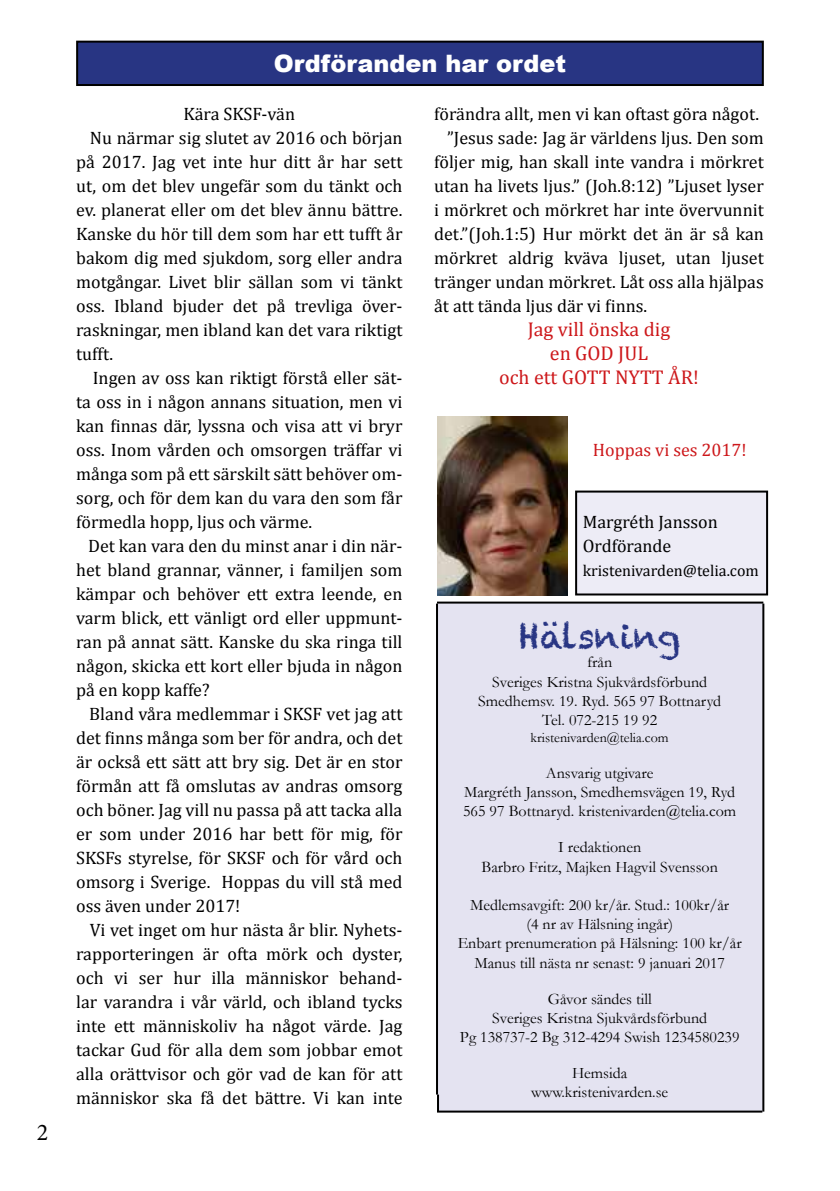
<style>
.page{position:relative;width:840px;height:1191px;background:#fff}
.page>*{position:absolute;margin:0;border:0;box-sizing:border-box;transform-origin:0 0}
.t1{font:34px "Chalkduster";color:#283583}
.t2{font:900 24px "Arial";color:#fff}
.t3{font:24px "Minion Pro";color:#000}
.t4{font:20px/24px "Cambria";color:#cd171a;text-align:center}
.t5{font:18px/24px "Cambria";color:#000}
.t6{font:18px "Cambria";color:#cd171a}
.t7{font:16px/19.2px "Garamond";color:#000;text-align:center}
.t8{font:16px "Cambria";color:#000}
.t9{font:14px "Garamond";color:#000}
</style>
<div class="page">
<div style="left:575px;top:491px;width:191px;height:103px;background:#edecf6"></div>
<div style="left:574px;top:490px;width:193px;height:105px;border:2px solid #000"></div>
<div style="left:77px;top:42px;width:685px;height:43px;background:#283583"></div>
<div style="left:76px;top:41px;width:687px;height:45px;border:2px solid #000"></div>
<div style="left:437px;top:603px;width:325px;height:508px;background:#e4e3f1"></div>
<hr style="left:437px;top:601px;width:326px;height:2px;background:#000">
<hr style="left:762px;top:603px;width:2px;height:508px;background:#000">
<hr style="left:437px;top:1110px;width:325px;height:2px;background:#000">
<hr style="left:436px;top:603px;width:2px;height:491px;background:#000">
<svg style="left:437px;top:1094px;width:2px;height:16px"></svg>
<img style="left:437px;top:416px;width:130px;height:179px">
<h2 class="t3" style="left:37px;top:1116px;width:13px">2</h2>
<h2 class="t2" style="left:273px;top:46px;width:294px">Ordföranden har ordet</h2>
<p class="t5" style="left:183px;top:102px;width:113px">Kära SKSF-vän</p>
<p class="t5" style="left:90px;top:126px;width:314px">Nu närmar sig slutet av 2016 och början</p>
<p class="t5" style="left:76px;top:150px;width:327px">på 2017. Jag vet inte hur ditt år har sett</p>
<p class="t5" style="left:76px;top:174px;width:328px">ut, om det blev ungefär som du tänkt och</p>
<p class="t5" style="left:76px;top:198px;width:327px">ev. planerat eller om det blev ännu bättre.</p>
<p class="t5" style="left:76px;top:222px;width:327px">Kanske du hör till dem som har ett tufft år</p>
<p class="t5" style="left:76px;top:246px;width:327px">bakom dig med sjukdom, sorg eller andra</p>
<p class="t5" style="left:76px;top:270px;width:327px">motgångar. Livet blir sällan som vi tänkt</p>
<p class="t5" style="left:76px;top:294px;width:327px">oss. Ibland bjuder det på trevliga över-</p>
<p class="t5" style="left:76px;top:318px;width:327px">raskningar, men ibland kan det vara riktigt</p>
<p class="t5" style="left:76px;top:342px;width:38px">tufft.</p>
<p class="t5" style="left:93px;top:366px;width:311px">Ingen av oss kan riktigt förstå eller sät-</p>
<p class="t5" style="left:76px;top:390px;width:327px">ta oss in i någon annans situation, men vi</p>
<p class="t5" style="left:76px;top:414px;width:327px">kan finnas där, lyssna och visa att vi bryr</p>
<p class="t5" style="left:76px;top:438px;width:327px">oss. Inom vården och omsorgen träffar vi</p>
<p class="t5" style="left:76px;top:462px;width:327px">många som på ett särskilt sätt behöver om-</p>
<p class="t5" style="left:76px;top:486px;width:327px">sorg, och för dem kan du vara den som får</p>
<p class="t5" style="left:76px;top:510px;width:237px">förmedla hopp, ljus och värme.</p>
<p class="t5" style="left:88px;top:534px;width:316px">Det kan vara den du minst anar i din när-</p>
<p class="t5" style="left:76px;top:558px;width:327px">het bland grannar, vänner, i familjen som</p>
<p class="t5" style="left:76px;top:582px;width:327px">kämpar och behöver ett extra leende, en</p>
<p class="t5" style="left:76px;top:606px;width:327px">varm blick, ett vänligt ord eller uppmunt-</p>
<p class="t5" style="left:76px;top:630px;width:327px">ran på annat sätt. Kanske du ska ringa till</p>
<p class="t5" style="left:76px;top:654px;width:327px">någon, skicka ett kort eller bjuda in någon</p>
<p class="t5" style="left:76px;top:678px;width:135px">på en kopp kaffe?</p>
<p class="t5" style="left:89px;top:702px;width:314px">Bland våra medlemmar i SKSF vet jag att</p>
<p class="t5" style="left:76px;top:726px;width:327px">det finns många som ber för andra, och det</p>
<p class="t5" style="left:76px;top:750px;width:327px">är också ett sätt att bry sig. Det är en stor</p>
<p class="t5" style="left:76px;top:774px;width:327px">förmån att få omslutas av andras omsorg</p>
<p class="t5" style="left:76px;top:798px;width:327px">och böner. Jag vill nu passa på att tacka alla</p>
<p class="t5" style="left:76px;top:822px;width:327px">er som under 2016 har bett för mig, för</p>
<p class="t5" style="left:76px;top:846px;width:327px">SKSFs styrelse, för SKSF och för vård och</p>
<p class="t5" style="left:76px;top:870px;width:327px">omsorg i Sverige. Hoppas du vill stå med</p>
<p class="t5" style="left:76px;top:894px;width:166px">oss även under 2017!</p>
<p class="t5" style="left:90px;top:918px;width:314px">Vi vet inget om hur nästa år blir. Nyhets-</p>
<p class="t5" style="left:76px;top:942px;width:327px">rapporteringen är ofta mörk och dyster,</p>
<p class="t5" style="left:76px;top:966px;width:327px">och vi ser hur illa människor behand-</p>
<p class="t5" style="left:76px;top:990px;width:327px">lar varandra i vår värld, och ibland tycks</p>
<p class="t5" style="left:76px;top:1014px;width:327px">inte ett människoliv ha något värde. Jag</p>
<p class="t5" style="left:76px;top:1038px;width:327px">tackar Gud för alla dem som jobbar emot</p>
<p class="t5" style="left:76px;top:1062px;width:327px">alla orättvisor och gör vad de kan för att</p>
<p class="t5" style="left:76px;top:1086px;width:327px">människor ska få det bättre. Vi kan inte</p>
<p class="t5" style="left:434px;top:102px;width:326px">förändra allt, men vi kan oftast göra något.</p>
<p class="t5" style="left:447px;top:126px;width:318px">”Jesus sade: Jag är världens ljus. Den som</p>
<p class="t5" style="left:434px;top:150px;width:331px">följer mig, han skall inte vandra i mörkret</p>
<p class="t5" style="left:434px;top:174px;width:331px">utan ha livets ljus.” (Joh.8:12) ”Ljuset lyser</p>
<p class="t5" style="left:434px;top:198px;width:331px">i mörkret och mörkret har inte övervunnit</p>
<p class="t5" style="left:434px;top:222px;width:331px">det.”(Joh.1:5) Hur mörkt det än är så kan</p>
<p class="t5" style="left:434px;top:246px;width:331px">mörkret aldrig kväva ljuset, utan ljuset</p>
<p class="t5" style="left:434px;top:269px;width:331px">tränger undan mörkret. Låt oss alla hjälpas</p>
<p class="t5" style="left:434px;top:293px;width:214px">åt att tända ljus där vi finns.</p>
<p class="t4" style="left:499px;top:317px;width:201px">Jag vill önska dig<br>en GOD JUL<br>och ett GOTT NYTT ÅR!</p>
<p class="t6" style="left:592px;top:439px;width:155px">Hoppas vi ses 2017!</p>
<p class="t5" style="left:582px;top:510px;width:137px">Margréth Jansson<br>Ordförande</p>
<p class="t8" style="left:582px;top:561px;width:177px">kristenivarden@telia.com</p>
<h1 class="t1" style="left:518px;top:616px;width:163px">Hälsning</h1>
<p class="t7" style="left:478px;top:652px;width:244px">från<br>Sveriges Kristna Sjukvårdsförbund<br>Smedhemsv. 19. Ryd. 565 97 Bottnaryd<br>Tel. 072-215 19 92</p>
<p class="t9" style="left:530px;top:729px;width:139px">kristenivarden@telia.com</p>
<p class="t7" style="left:463px;top:763px;width:274px">Ansvarig utgivare<br>Margréth Jansson, Smedhemsvägen 19, Ryd<br>565 97 Bottnaryd. kristenivarden@telia.com</p>
<p class="t7" style="left:481px;top:837px;width:238px">I redaktionen<br>Barbro Fritz, Majken Hagvil Svensson</p>
<p class="t7" style="left:457px;top:895px;width:285px">Medlemsavgift: 200 kr/år. Stud.: 100kr/år<br>(4 nr av Hälsning ingår)<br>Enbart prenumeration på Hälsning: 100 kr/år Manus till nästa nr senast: 9 januari 2017</p>
<p class="t7" style="left:459px;top:988px;width:281px">Gåvor sändes till<br>Sveriges Kristna Sjukvårdsförbund<br>Pg 138737-2 Bg 312-4294 Swish 1234580239</p>
<p class="t7" style="left:531px;top:1063px;width:138px">Hemsida www.kristenivarden.se</p>
</div>
